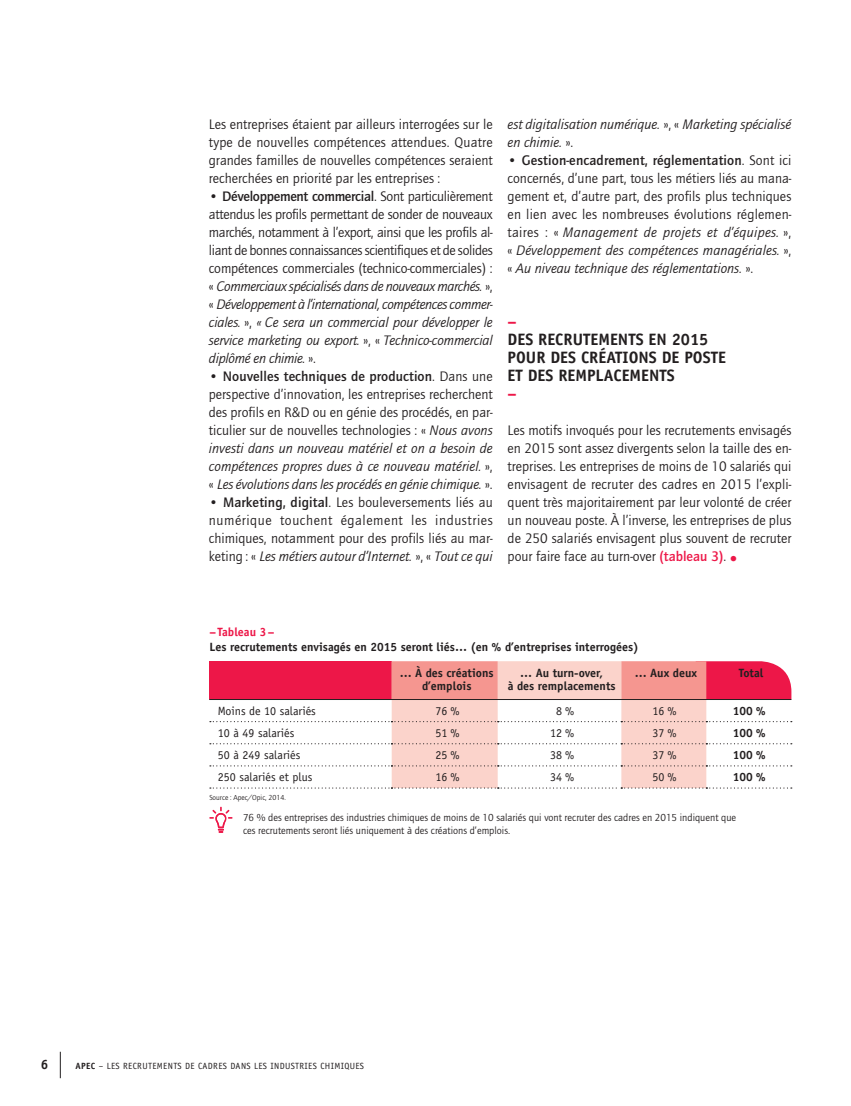
<style>
.page{position:relative;width:851px;height:1106px;background:#fff}
.page>*{position:absolute;margin:0;border:0;box-sizing:border-box;transform-origin:0 0}
.t1{font:700 16.5px/18px "Officina Sans";color:#231f20}
.t2{font:700 16.5px "Officina Sans";color:#ed1748}
.t3{font:14.25px/18px "Quay Itc T Book";color:#231f20;text-align:justify}
.t4{font:italic 14.25px/18px "Quay Itc T Book";color:#231f20}
.t5{font:700 14.25px "Quay Itc T";letter-spacing:.005em;color:#231f20}
.t6{font:700 14.25px "Quay Itc T";letter-spacing:-.02em;color:#231f20}
.t7{font:700 13.5px "Officina Sans";color:#231f20}
.t8{font:700 12px/13.5px "Officina Sans";color:#231f20;text-align:center}
.t9{font:12px "Officina Sans";color:#231f20}
.t10{font:700 12px "Officina Sans";color:#ed1748}
.t11{font:10.5px/12.8px "Quay Itc T Book";color:#231f20}
.t12{font:9px "Officina Sans";letter-spacing:.04em;color:#231f20}
.t13{font:7.5px "Quay Itc T Book";color:#231f20}
.s1{font-family:"Quay Itc T Book";font-weight:400}
.s2{font-style:italic}
.s3{font-style:normal}
.s4{font-family:"Quay Itc T";font-weight:700}
.s5{font-family:"Quay Itc T";font-weight:700;color:#ed1748}
.s6{font-family:"Officina Sans";font-weight:700;font-size:15px;color:#ed1748}
.s7{font-weight:700}
</style>
<div class="page">
<svg style="left:60px;top:1051px;width:1px;height:27px"></svg>
<svg style="left:209px;top:661px;width:582px;height:127px"></svg>
<hr style="left:209px;top:699px;width:582px;height:1px;background:#231f20">
<svg style="left:209px;top:806px;width:23px;height:26px"></svg>
<p class="t3" style="left:209px;top:115px;width:285px">Les entreprises étaient par ailleurs interrogées sur le type de nouvelles compétences attendues. Quatre grandes familles de nouvelles compétences seraient recherchées en priorité par les entreprises :</p>
<p class="t6" style="left:209px;top:189px;width:285px"><span class="s1">•</span> Développement commercial<span class="s1">. Sont particulièrement</span></p>
<p class="t3" style="left:209px;top:205px;width:285px">attendus les profils permettant de sonder de nouveaux marchés, notamment à l’export, ainsi que les profils al&shy;liant de bonnes connaissances scientifiques et de solides compétences commerciales (technico- commerciales) : « <span class="s2">Commerciaux spécialisés dans de nouveaux marchés.</span> », « <span class="s2">Développement à l’international, compétences commer&shy;ciales.</span> », <span class="s2">« Ce sera un commercial pour développer le service marketing ou export.</span> », « <span class="s2">Technico- commercial diplômé en chimie.</span> ».</p>
<p class="t5" style="left:209px;top:369px;width:285px"><span class="s1">•</span> Nouvelles techniques de production<span class="s1">. Dans une</span></p>
<p class="t4" style="left:209px;top:385px;width:285px;text-align:justify"><span class="s3">perspective d’innovation, les entreprises recherchent des profils en R&amp;D ou en génie des procédés, en par&shy;ticulier sur de nouvelles technologies : «</span> Nous avons investi dans un nouveau matériel et on a besoin de compétences propres dues à ce nouveau matériel. <span class="s3">», «</span> Les évolutions dans les procédés en génie chimique. <span class="s3">».</span></p>
<p class="t3" style="left:209px;top:493px;width:285px">• <span class="s4">Marketing, digital</span>. Les bouleversements liés au numérique touchent également les industries chimiques, notamment pour des profils liés au mar&shy;keting : « <span class="s2">Les métiers autour d’Internet.</span> », « <span class="s2">Tout ce qui</span></p>
<p class="t4" style="left:507px;top:115px;width:285px">est digitalisation numérique. <span class="s3">», «</span> Marketing spécialisé en chimie. <span class="s3">».</span></p>
<p class="t5" style="left:507px;top:153px;width:285px"><span class="s1">•</span> Gestion- encadrement, réglementation<span class="s1">. Sont ici</span></p>
<p class="t3" style="left:507px;top:169px;width:285px">concernés, d’une part, tous les métiers liés au mana&shy;gement et, d’autre part, des profils plus techniques en lien avec les nombreuses évolutions réglemen&shy;taires : « <span class="s2">Management de projets et d’équipes.</span> », « <span class="s2">Développement des compétences managériales.</span> », « <span class="s2">Au niveau technique des réglementations.</span> ».</p>
<p class="t2" style="left:507px;top:315px;width:11px">–</p>
<p class="t1" style="left:507px;top:331px;width:220px">DES RECRUTEMENTS EN 2015<br>POUR DES CRÉATIONS DE POSTE<br>ET DES REMPLACEMENTS</p>
<p class="t2" style="left:507px;top:387px;width:11px">–</p>
<p class="t3" style="left:507px;top:421px;width:285px">Les motifs invoqués pour les recrutements envisagés en 2015 sont assez divergents selon la taille des en&shy;treprises. Les entreprises de moins de 10 salariés qui envisagent de recruter des cadres en 2015 l’expli&shy;quent très majoritairement par leur volonté de créer un nouveau poste. À l’inverse, les entreprises de plus de 250 salariés envisagent plus souvent de recruter pour faire face au turn- over <span class="s5">(tableau 3)</span>. <span class="s6">•</span></p>
<p class="t10" style="left:209px;top:627px;width:67px">– Tableau 3 –</p>
<p class="t8" style="left:209px;top:640px;width:431px">Les recrutements envisagés en 2015 seront liés… (en % d’entreprises interrogées)</p>
<p class="t8" style="left:400px;top:667px;width:95px">… À des créations d’emplois</p>
<p class="t8" style="left:507px;top:667px;width:109px">… Au turn-over,<br>à des remplacements</p>
<p class="t8" style="left:634px;top:667px;width:64px">… Aux deux</p>
<p class="t8" style="left:738px;top:667px;width:26px">Total</p>
<p class="t9" style="left:218px;top:706px;width:100px">Moins de 10 salariés</p>
<p class="t9" style="left:435px;top:706px;width:26px">76 %</p>
<p class="t9" style="left:556px;top:706px;width:20px">8 %</p>
<p class="t9" style="left:652px;top:706px;width:26px">16 %</p>
<p class="t8" style="left:732px;top:705px;width:35px">100 %</p>
<p class="t9" style="left:218px;top:728px;width:78px">10 à 49 salariés</p>
<p class="t9" style="left:435px;top:728px;width:26px">51 %</p>
<p class="t9" style="left:550px;top:728px;width:26px">12 %</p>
<p class="t9" style="left:652px;top:728px;width:26px">37 %</p>
<p class="t8" style="left:732px;top:727px;width:35px">100 %</p>
<p class="t9" style="left:218px;top:750px;width:84px">50 à 249 salariés</p>
<p class="t9" style="left:435px;top:750px;width:26px">25 %</p>
<p class="t9" style="left:550px;top:750px;width:26px">38 %</p>
<p class="t9" style="left:652px;top:750px;width:26px">37 %</p>
<p class="t8" style="left:732px;top:749px;width:35px">100 %</p>
<p class="t9" style="left:218px;top:772px;width:96px">250 salariés et plus</p>
<p class="t9" style="left:435px;top:772px;width:26px">16 %</p>
<p class="t9" style="left:550px;top:772px;width:26px">34 %</p>
<p class="t9" style="left:652px;top:772px;width:26px">50 %</p>
<p class="t8" style="left:732px;top:771px;width:35px">100 %</p>
<p class="t11" style="left:243px;top:811px;width:494px">76 % des entreprises des industries chimiques de moins de 10 salariés qui vont recruter des cadres en 2015 indiquent que ces recrutements seront liés uniquement à des créations d’emplois.</p>
<p class="t13" style="left:209px;top:794px;width:78px">Source : Apec/Opic, 2014.</p>
<p class="t7" style="left:41px;top:1059px;width:9px">6</p>
<p class="t12" style="left:76px;top:1062px;width:290px"><span class="s7">APEC</span> – LES RECRUTEMENTS DE CADRES DANS LES INDUSTRIES CHIMIQUES</p>
</div>
